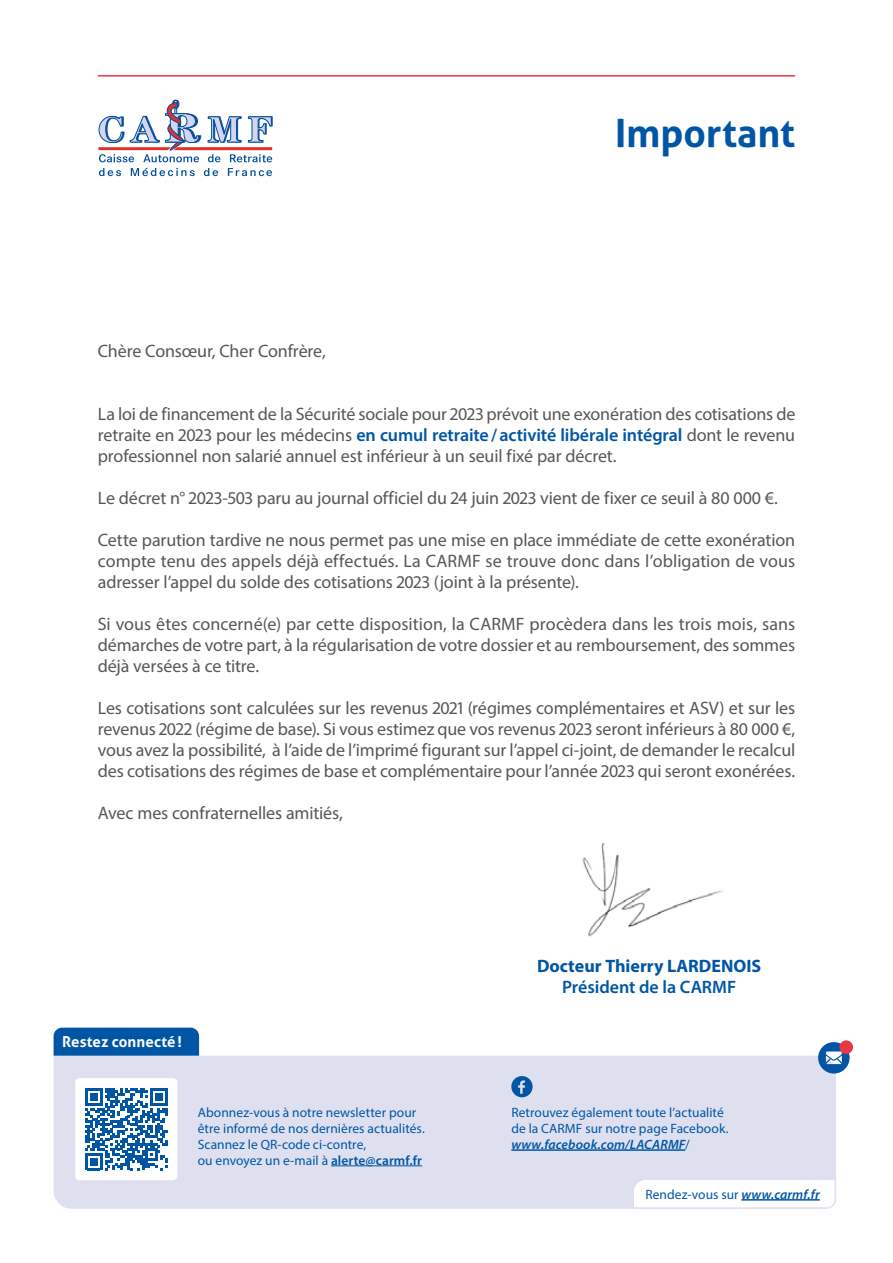
<style>
.page{position:relative;width:893px;height:1263px;background:#fff}
.page>*{position:absolute;margin:0;border:0;box-sizing:border-box;transform-origin:0 0}
.t1{font:700 39px "Aller";letter-spacing:-.005em;color:#0056a4}
.t2{font:18px/21px "Myriad Pro";letter-spacing:-.01em;color:#575756;text-align:justify}
.t3{font:700 18px "Myriad Pro";color:#0056a4}
.t4{font:600 18px "Myriad Pro";letter-spacing:-.005em;color:#0056a4}
.t5{font:700 15px "Aller";letter-spacing:.005em;color:#fff}
.t6{font:13.5px/15.8px "Myriad Pro";letter-spacing:.005em;color:#0056a4}
.s1{font-weight:600;color:#0056a4}
.s2{font-weight:600}
.s3{font-weight:600;font-style:italic}
</style>
<div class="page">
<svg style="left:99px;top:168px;width:22px;height:8px"></svg>
<svg style="left:131px;top:168px;width:64px;height:8px"></svg>
<svg style="left:204px;top:168px;width:14px;height:8px"></svg>
<svg style="left:228px;top:168px;width:44px;height:8px"></svg>
<svg style="left:98px;top:100px;width:174px;height:62px"></svg>
<img style="left:582px;top:843px;width:141px;height:94px">
<hr style="left:98px;top:75px;width:697px;height:2px;background:#e73843">
<div style="left:54px;top:1056px;width:782px;height:153px;background:#dee0f0"></div>
<div style="left:75px;top:1078px;width:102px;height:102px;background:#fff;border-radius:4px"></div>
<svg style="left:85px;top:1088px;width:82px;height:82px"></svg>
<hr style="left:331px;top:1165px;width:91px;height:1px;background:#0056a4">
<hr style="left:511px;top:1149px;width:174px;height:2px;background:#0056a4">
<svg style="left:54px;top:1027px;width:145px;height:29px"></svg>
<svg style="left:818px;top:1042px;width:32px;height:31px"></svg>
<svg style="left:511px;top:1076px;width:22px;height:21px"></svg>
<div style="left:839px;top:1040px;width:14px;height:14px;background:#e73843;border-radius:50%"></div>
<svg style="left:632px;top:1177px;width:204px;height:32px"></svg>
<p class="t2" style="left:98px;top:340px;width:229px">Chère Consœur, Cher Confrère,</p>
<h1 class="t1" style="left:615px;top:109px;width:181px">Important</h1>
<p class="t2" style="left:98px;top:403px;width:699px">La loi de financement de la Sécurité sociale pour 2023 prévoit une exonération des cotisations de retraite en 2023 pour les médecins <span class="s1">en cumul retraite/activité libérale intégral</span> dont le revenu professionnel non salarié annuel est inférieur à un seuil fixé par décret.</p>
<p class="t2" style="left:98px;top:487px;width:682px">Le décret n° 2023-503 paru au journal officiel du 24 juin 2023 vient de fixer ce seuil à 80 000 €.</p>
<p class="t2" style="left:98px;top:529px;width:699px">Cette parution tardive ne nous permet pas une mise en place immédiate de cette exonération compte tenu des appels déjà effectués. La CARMF se trouve donc dans l’obligation de vous adresser l’appel du solde des cotisations 2023 (joint à la présente).</p>
<p class="t2" style="left:98px;top:613px;width:699px">Si vous êtes concerné(e) par cette disposition, la CARMF procèdera dans les trois mois, sans démarches de votre part, à la régularisation de votre dossier et au remboursement, des sommes déjà versées à ce titre.</p>
<p class="t2" style="left:98px;top:697px;width:699px">Les cotisations sont calculées sur les revenus 2021 (régimes complémentaires et ASV) et sur les revenus 2022 (régime de base). Si vous estimez que vos revenus 2023 seront inférieurs à 80 000 €, vous avez la possibilité, à l’aide de l’imprimé figurant sur l’appel ci-joint, de demander le recalcul des cotisations des régimes de base et complémentaire pour l’année 2023 qui seront exonérées.</p>
<p class="t2" style="left:98px;top:802px;width:247px">Avec mes confraternelles amitiés,</p>
<p class="t5" style="left:62px;top:1032px;width:121px">Restez connecté!</p>
<p class="t3" style="left:537px;top:954px;width:226px">Docteur Thierry LARDENOIS</p>
<p class="t4" style="left:562px;top:975px;width:176px">Président de la CARMF</p>
<p class="t6" style="left:198px;top:1104px;width:229px">Abonnez-vous à notre newsletter pour être informé de nos dernières actualités.<br>Scannez le QR-code ci‑contre,<br>ou envoyez un e-mail à <span class="s2">alerte@carmf.fr</span></p>
<p class="t6" style="left:511px;top:1104px;width:219px">Retrouvez également toute l’actualité de la CARMF sur notre page Facebook. <span class="s3">www.facebook.com/LACARMF</span>/</p>
<p class="t6" style="left:645px;top:1186px;width:176px">Rendez-vous sur <span class="s3">www.carmf.fr</span></p>
</div>
